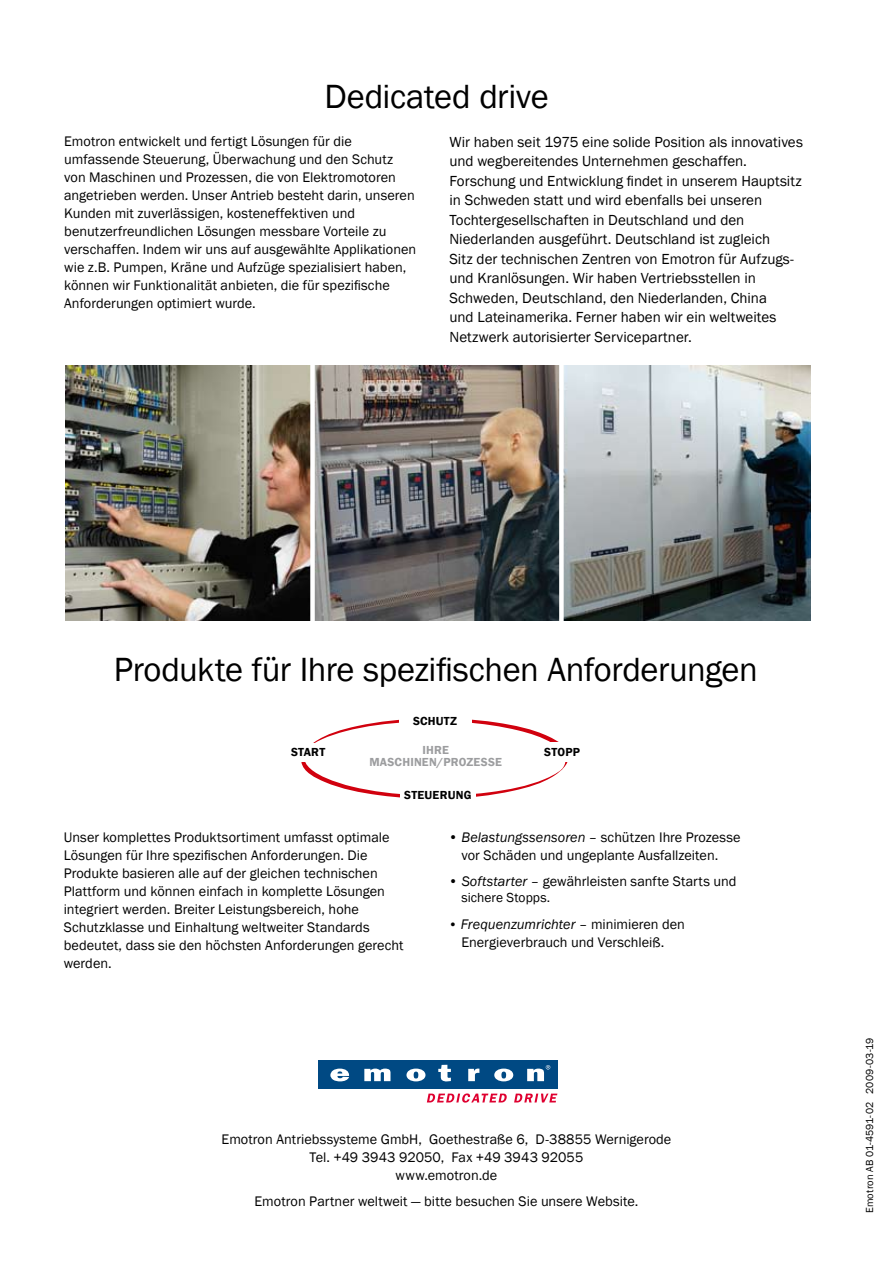
<style>
.page{position:relative;width:893px;height:1263px;background:#fff}
.page>*{position:absolute;margin:0;border:0;box-sizing:border-box;transform-origin:0 0}
.t1{font:34.5px "Franklin Gothic";letter-spacing:-.015em;color:#000}
.t2{font:15px/19.5px "Franklin Gothic";color:#000}
.t3{font:14.25px/18px "Franklin Gothic";color:#000}
.t4{font:13.5px "Franklin Gothic";letter-spacing:.005em;color:#000}
.t5{font:600 12px "Franklin Gothic";letter-spacing:.02em;color:#000}
.t6{font:600 12px "Franklin Gothic";letter-spacing:.015em;color:#9c9d9f}
.t7{font:10.5px "Franklin Gothic";letter-spacing:.01em;color:#000}
.s1{font-style:italic}
.s2{font-size:13.5px}
</style>
<div class="page">
<div style="left:318px;top:1060px;width:239px;height:29px;background:#004983"></div>
<svg style="left:330px;top:1068px;width:19px;height:13px"></svg>
<svg style="left:364px;top:1068px;width:26px;height:13px"></svg>
<svg style="left:406px;top:1068px;width:19px;height:13px"></svg>
<svg style="left:438px;top:1065px;width:13px;height:16px"></svg>
<svg style="left:468px;top:1068px;width:11px;height:13px"></svg>
<svg style="left:494px;top:1068px;width:19px;height:13px"></svg>
<svg style="left:527px;top:1065px;width:23px;height:16px"></svg>
<svg style="left:427px;top:1093px;width:80px;height:9px"></svg>
<svg style="left:514px;top:1093px;width:43px;height:9px"></svg>
<svg style="left:301px;top:719px;width:267px;height:79px"></svg>
<div style="left:400px;top:790px;width:75px;height:14px;background:#fff"></div>
<div style="left:550px;top:743px;width:41px;height:19px;background:#fff"></div>
<div style="left:282px;top:743px;width:49px;height:19px;background:#fff"></div>
<div style="left:399px;top:714px;width:73px;height:13px;background:#fff"></div>
<img style="left:66px;top:366px;width:744px;height:255px">
<div style="left:310px;top:364px;width:5px;height:261px;background:#fff"></div>
<div style="left:559px;top:363px;width:5px;height:261px;background:#fff"></div>
<h1 class="t1" style="left:325px;top:75px;width:226px">Dedicated drive</h1>
<p class="t3" style="left:64px;top:133px;width:354px">Emotron entwickelt und fertigt Lösungen für die umfassende Steuerung, Überwachung und den Schutz von Maschinen und Prozessen, die von Elektromotoren angetrieben werden. Unser Antrieb besteht darin, unseren Kunden mit zuverlässigen, kosteneffektiven und benutzerfreundlichen Lösungen messbare Vorteile zu verschaffen. Indem wir uns auf ausgewählte Applikationen wie z.B. Pumpen, Kräne und Aufzüge spezialisiert haben, können wir Funktionalität anbieten, die für spezifische Anforderungen optimiert wurde.</p>
<p class="t2" style="left:449px;top:132px;width:355px">Wir haben seit 1975 eine solide Position als innovatives und wegbereitendes Unternehmen geschaffen.<br>Forschung und Entwicklung findet in unserem Hauptsitz in Schweden statt und wird ebenfalls bei unseren Tochtergesellschaften in Deutschland und den Niederlanden ausgeführt. Deutschland ist zugleich<br>Sitz der technischen Zentren von Emotron für Aufzugs&shy;und Kranlösungen. Wir haben Vertriebsstellen in Schweden, Deutschland, den Niederlanden, China<br>und Lateinamerika. Ferner haben wir ein weltweites Netzwerk autorisierter Servicepartner.</p>
<h1 class="t1" style="left:114px;top:648px;width:645px">Produkte für Ihre spezifischen Anforderungen</h1>
<p class="t5" style="left:291px;top:745px;width:36px">START</p>
<p class="t5" style="left:413px;top:713px;width:46px">SCHUTZ</p>
<p class="t6" style="left:422px;top:742px;width:28px">IHRE</p>
<p class="t5" style="left:544px;top:745px;width:37px">STOPP</p>
<p class="t6" style="left:369px;top:754px;width:134px">MASCHINEN/PROZESSE</p>
<p class="t5" style="left:404px;top:788px;width:69px">STEUERUNG</p>
<p class="t3" style="left:64px;top:828px;width:341px">Unser komplettes Produktsortiment umfasst optimale Lösungen für Ihre spezifischen Anforderungen. Die Produkte basieren alle auf der gleichen technischen Plattform und können einfach in komplette Lösungen integriert werden. Breiter Leistungsbereich, hohe Schutzklasse und Einhaltung weltweiter Standards bedeutet, dass sie den höchsten Anforderungen gerecht werden.</p>
<p class="t3" style="left:461px;top:828px;width:281px;text-indent:-13px">• <span class="s1">Belastungssensoren</span> – schützen Ihre Prozesse vor Schäden und ungeplante Ausfallzeiten.</p>
<p class="t3" style="left:449px;top:873px;width:289px">• <span class="s1">Softstarter</span> – gewährleisten sanfte Starts und</p>
<p class="t4" style="left:461px;top:889px;width:90px">sichere Stopps.</p>
<p class="t3" style="left:449px;top:915px;width:238px;text-align:center"><span class="s2">•</span> <span class="s1">Frequenzumrichter</span> – minimieren den<br>Energieverbrauch und Verschleiß.</p>
<p class="t3" style="left:222px;top:1130px;width:451px;text-align:center">Emotron Antriebssysteme GmbH, Goethestraße 6, D-38855 Wernigerode<br>Tel. +49 3943 92050, Fax +49 3943 92055<br>www.emotron.de</p>
<p class="t3" style="left:255px;top:1192px;width:385px">Emotron Partner weltweit — bitte besuchen Sie unsere Website.</p>
<p class="t7" style="left:863px;top:1213px;width:177px;rotate:-90deg">Emotron AB 01-4591-02 2009-03-19</p>
</div>
